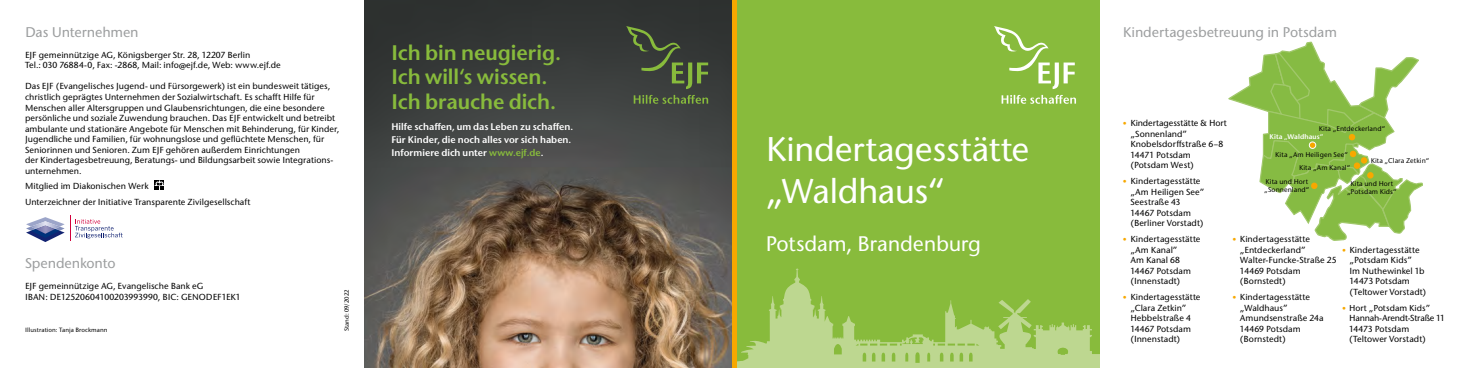
<style>
.page{position:relative;width:1464px;height:368px;background:#fff}
.page>*{position:absolute;margin:0;border:0;box-sizing:border-box;transform-origin:0 0}
.t1{font:500 34.12px/42px "Stone Sans ITC";letter-spacing:-.02em;color:#fff}
.t2{font:600 21px/24.5px "Stone Sans ITC";letter-spacing:-.005em;color:#88bb3c}
.t3{font:500 21px "Stone Sans ITC";letter-spacing:-.015em;color:#fff}
.t4{font:500 14px "Stone Sans ITC";letter-spacing:-.01em;color:#9c9e9f}
.t5{font:600 9.62px/13.1px "Stone Sans ITC";letter-spacing:.005em;color:#fff}
.t6{font:500 8.75px/10.5px "Stone Sans ITC";color:#000}
.t7{font:500 8.58px "Stone Sans ITC";color:#000}
.t8{font:500 6.83px/8.2px "Stone Sans ITC";letter-spacing:.01em;color:#000;text-align:center}
.t9{font:600 6.83px "Stone Sans ITC";letter-spacing:.02em;color:#fff}
.t10{font:500 6.12px "Stone Sans ITC";letter-spacing:.005em;color:#000}
.s1{color:#88bb3c}
.s2{font-size:7.88px;color:#f7a800}
</style>
<div class="page">
<div style="left:732px;top:0;width:367px;height:367px;background:#88bb3c"></div>
<svg style="left:737px;top:268px;width:362px;height:99px"></svg>
<img style="left:365px;top:0;width:367px;height:367px">
<svg style="left:155px;top:180px;width:9px;height:10px"></svg>
<svg style="left:26px;top:215px;width:97px;height:26px"></svg>
<svg style="left:1001px;top:95px;width:75px;height:9px"></svg>
<svg style="left:633px;top:95px;width:75px;height:9px"></svg>
<svg style="left:994px;top:26px;width:80px;height:63px"></svg>
<svg style="left:626px;top:26px;width:82px;height:63px;background:#414b38"></svg>
<div style="left:732px;top:0;width:5px;height:367px;background:#f7a800"></div>
<svg style="left:1228px;top:41px;width:195px;height:200px"></svg>
<h3 class="t4" style="left:25px;top:23px;width:115px">Das Unternehmen</h3>
<p class="t6" style="left:25px;top:50px;width:257px">EJF gemeinnützige AG, Königsberger Str. 28, 12207 Berlin<br>Tel.: 030 76884-0, Fax: -2868, Mail: info@ejf.de, Web: www.ejf.de</p>
<p class="t6" style="left:25px;top:81px;width:316px">Das EJF (Evangelisches Jugend- und Fürsorgewerk) ist ein bundesweit tätiges, christlich geprägtes Unternehmen der Sozialwirtschaft. Es schafft Hilfe für Menschen aller Altersgruppen und Glaubensrichtungen, die eine besondere persönliche und soziale Zuwendung brauchen. Das EJF entwickelt und betreibt ambulante und stationäre Angebote für Menschen mit Behinderung, für Kinder, Jugendliche und Familien, für wohnungslose und geflüchtete Menschen, für Seniorinnen und Senioren. Zum EJF gehören außerdem Einrichtungen<br>der Kindertagesbetreuung, Beratungs- und Bildungsarbeit sowie Integrations&shy;unternehmen.</p>
<p class="t6" style="left:25px;top:178px;width:227px;line-height:15.8px">Mitglied im Diakonischen Werk<br>Unterzeichner der Initiative Transparente Zivilgesellschaft</p>
<h3 class="t4" style="left:25px;top:254px;width:92px">Spendenkonto</h3>
<p class="t6" style="left:25px;top:281px;width:217px">EJF gemeinnützige AG, Evangelische Bank eG<br>IBAN: DE12520604100203993990, BIC: GENODEF1EK1</p>
<p class="t10" style="left:25px;top:325px;width:84px">Illustration: Tanja Brockmann</p>
<p class="t10" style="left:343px;top:331px;width:43px;rotate:-90deg">Stand: 09/2022</p>
<h2 class="t2" style="left:391px;top:40px;width:171px">Ich bin neugierig.<br>Ich will‘s wissen.<br>Ich brauche dich.</h2>
<p class="t5" style="left:391px;top:119px;width:183px">Hilfe schaffen, um das Leben zu schaffen.<br>Für Kinder, die noch alles vor sich haben.<br>Informiere dich unter <span class="s1">www.ejf.de</span>.</p>
<h1 class="t1" style="left:765px;top:128px;width:265px">Kindertagesstätte „Waldhaus“</h1>
<h2 class="t3" style="left:765px;top:230px;width:217px">Potsdam, Brandenburg</h2>
<h3 class="t4" style="left:1123px;top:23px;width:215px">Kindertagesbetreuung in Potsdam</h3>
<p class="t6" style="left:1130px;top:118px;width:98px;text-indent:-7px"><span class="s2">•</span> Kindertagesstätte &amp; Hort „Sonnenland”<br>Knobelsdorffstraße 6–8<br>14471 Potsdam (Potsdam West)</p>
<p class="t6" style="left:1130px;top:176px;width:75px;text-indent:-7px"><span class="s2">•</span> Kindertagesstätte „Am Heiligen See”<br>Seestraße 43<br>14467 Potsdam (Berliner Vorstadt)</p>
<p class="t6" style="left:1130px;top:233px;width:72px;text-indent:-7px"><span class="s2">•</span> Kindertagesstätte „Am Kanal”<br>Am Kanal 68<br>14467 Potsdam (Innenstadt)</p>
<p class="t6" style="left:1130px;top:291px;width:72px;text-indent:-7px"><span class="s2">•</span> Kindertagesstätte „Clara Zetkin”<br>Hebbelstraße 4<br>14467 Potsdam (Innenstadt)</p>
<p class="t8" style="left:1318px;top:124px;width:68px">Kita „Entdeckerland“</p>
<p class="t9" style="left:1269px;top:132px;width:55px">Kita „Waldhaus“</p>
<p class="t8" style="left:1275px;top:150px;width:74px">Kita „Am Heiligen See“</p>
<p class="t8" style="left:1370px;top:156px;width:60px">Kita „Clara Zetkin“</p>
<p class="t8" style="left:1265px;top:161px;width:86px;line-height:13.4px;text-align:left;text-indent:34px">Kita „Am Kanal“<br>Kita und Hort</p>
<p class="t8" style="left:1264px;top:185px;width:47px">„Sonnenland“</p>
<p class="t8" style="left:1346px;top:179px;width:51px">Kita und Hort „Potsdam Kids“</p>
<p class="t6" style="left:1239px;top:233px;width:98px;text-indent:-7px"><span class="s2">•</span> Kindertagesstätte „Entdeckerland”<br>Walter-Funcke-Straße 25<br>14469 Potsdam (Bornstedt)</p>
<p class="t6" style="left:1239px;top:291px;width:85px;text-indent:-7px"><span class="s2">•</span> Kindertagesstätte „Waldhaus”<br>Amundsenstraße 24a<br>14469 Potsdam (Bornstedt)</p>
<p class="t6" style="left:1349px;top:244px;width:78px;text-indent:-7px"><span class="s2">•</span> Kindertagesstätte „Potsdam Kids”<br>Im Nuthewinkel 1b<br>14473 Potsdam (Teltower Vorstadt)</p>
<p class="t7" style="left:1341px;top:302px;width:89px"><span class="s2">•</span> Hort „Potsdam Kids”</p>
<p class="t6" style="left:1348px;top:312px;width:97px">Hannah-Arendt-Straße 11<br>14473 Potsdam (Teltower Vorstadt)</p>
</div>
